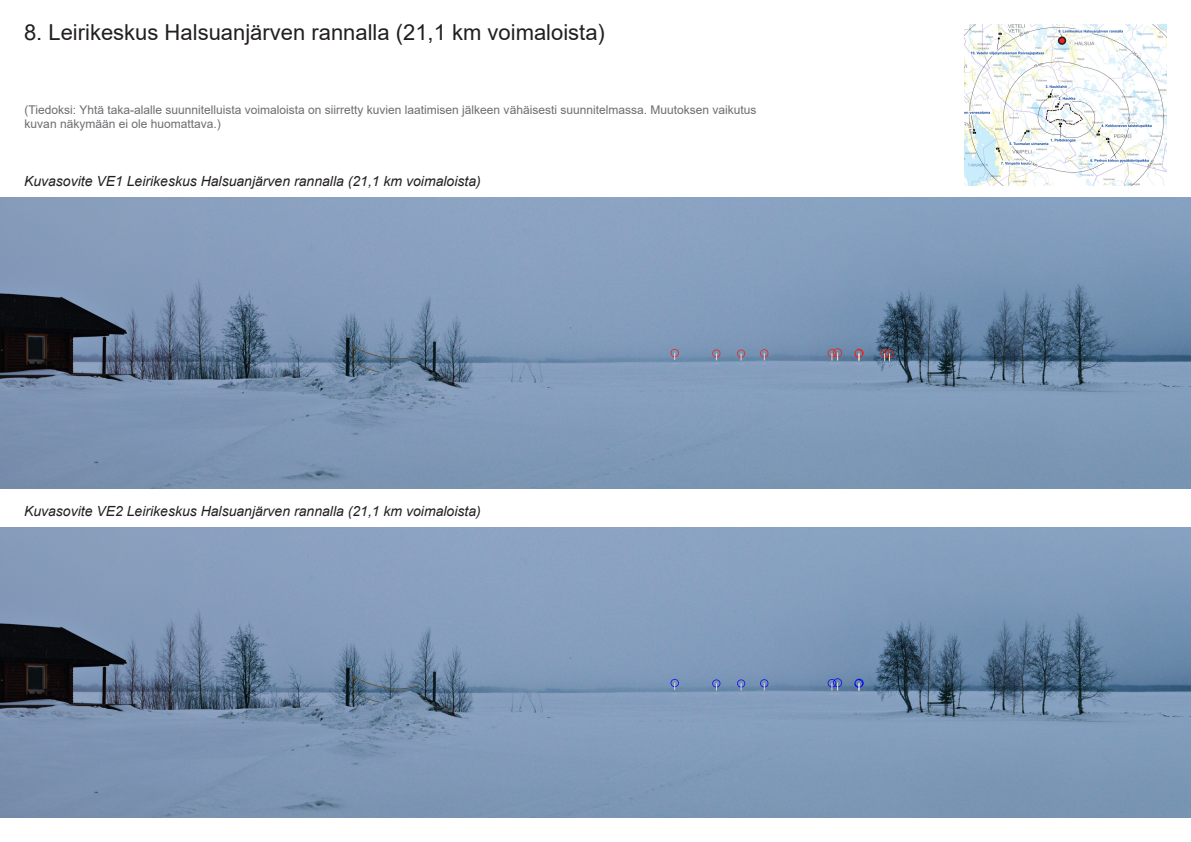
<style>
.page{position:relative;width:1191px;height:842px;background:#fff}
.page>*{position:absolute;margin:0;border:0;box-sizing:border-box;transform-origin:0 0}
.Paragraph_Style_1{font:22px "Arial";color:#231f20}
.Paragraph_Style_2{font:italic 14px "Arial";color:#231f20}
.t1{font:12px/14.4px "Arial";color:#6c6d70}
</style>
<div class="page">
<img style="left:964px;top:24px;width:203px;height:162px">
<div style="left:1058px;top:37px;width:7px;height:7px;background:#ee2123;border-radius:50%"></div>
<div style="left:1057px;top:36px;width:9px;height:9px;border:2px solid #231f20;border-radius:50%"></div>
<img style="left:0;top:527px;width:1191px;height:291px">
<img style="left:0;top:198px;width:1191px;height:290px">
<p class="Paragraph_Style_1" style="left:24px;top:17px;width:582px">8. Leirikeskus Halsuanjärven rannalla (21,1 km voimaloista)</p>
<p class="t1" style="left:25px;top:102px;width:733px">(Tiedoksi: Yhtä taka-alalle suunnitelluista voimaloista on siirretty kuvien laatimisen jälkeen vähäisesti suunnitelmassa. Muutoksen vaikutus kuvan näkymään ei ole huomattava.)</p>
<p class="Paragraph_Style_2" style="left:24px;top:172px;width:458px">Kuvasovite VE1 Leirikeskus Halsuanjärven rannalla (21,1 km voimaloista)</p>
<p class="Paragraph_Style_2" style="left:24px;top:502px;width:458px">Kuvasovite VE2 Leirikeskus Halsuanjärven rannalla (21,1 km voimaloista)</p>
</div>
